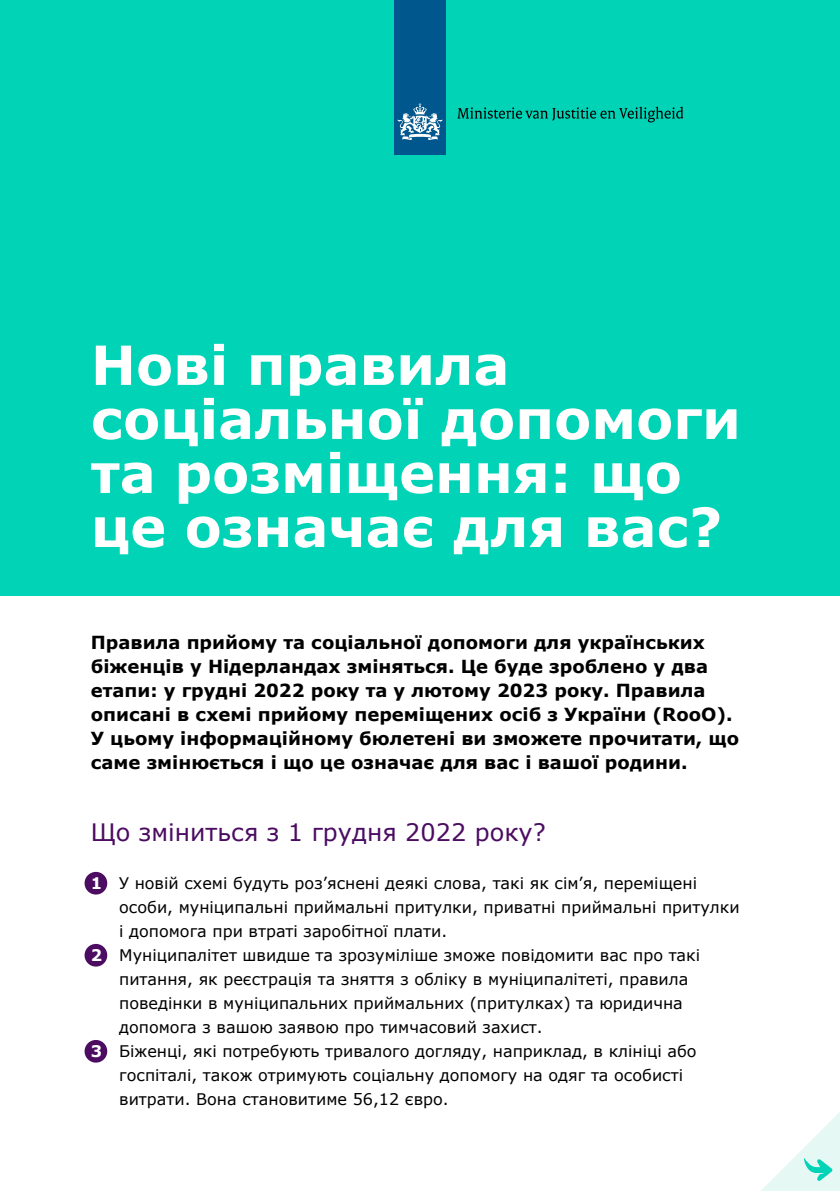
<style>
.page{position:relative;width:840px;height:1191px;background:#fff}
.page>*{position:absolute;margin:0;border:0;box-sizing:border-box;transform-origin:0 0}
.t1{font:700 54px/54px "Verdana";color:#fff}
.t2{font:24px "Verdana";color:#4b0c61}
.t3{font:700 18px/24px "Verdana";color:#000}
.t4{font:16px "Verdana";color:#000}
.s1{font-weight:700;color:#fff}
</style>
<div class="page">
<div style="left:84px;top:1040px;width:23px;height:22px;background:#4b0c61;border-radius:50%"></div>
<div style="left:84px;top:872px;width:23px;height:22px;background:#4b0c61;border-radius:50%"></div>
<div style="left:84px;top:944px;width:23px;height:22px;background:#4b0c61;border-radius:50%"></div>
<div style="left:0;top:0;width:839px;height:595px;background:#00d3b6"></div>
<div style="left:394px;top:0;width:51px;height:155px;background:#00578d"></div>
<svg style="left:397px;top:103px;width:45px;height:37px"></svg>
<svg style="left:457px;top:107px;width:225px;height:15px"></svg>
<svg style="left:761px;top:1113px;width:78px;height:78px"></svg>
<h1 class="t1" style="left:91px;top:339px;width:651px">Нові правила соціальної допомоги та розміщення: що це означає для вас?</h1>
<p class="t3" style="left:91px;top:630px;width:649px">Правила прийому та соціальної допомоги для українських біженців у Нідерландах зміняться. Це буде зроблено у два етапи: у грудні 2022 року та у лютому 2023 року. Правила описані в схемі прийому переміщених осіб з України (RooO).<br>У цьому інформаційному бюлетені ви зможете прочитати, що саме змінюється і що це означає для вас і вашої родини.</p>
<h2 class="t2" style="left:91px;top:817px;width:456px">Що зміниться з 1 грудня 2022 року?</h2>
<p class="t4" style="left:91px;top:873px;width:607px"><span class="s1">1</span> У новій схемі будуть роз’яснені деякі слова, такі як сім’я, переміщені</p>
<p class="t4" style="left:119px;top:897px;width:621px">особи, муніципальні приймальні притулки, приватні приймальні притулки</p>
<p class="t4" style="left:119px;top:921px;width:329px">і допомога при втраті заробітної плати.</p>
<p class="t4" style="left:91px;top:945px;width:610px"><span class="s1">2</span> Муніципалітет швидше та зрозуміліше зможе повідомити вас про такі</p>
<p class="t4" style="left:119px;top:969px;width:570px">питання, як реєстрація та зняття з обліку в муніципалітеті, правила</p>
<p class="t4" style="left:119px;top:993px;width:565px">поведінки в муніципальних приймальних (притулках) та юридична</p>
<p class="t4" style="left:119px;top:1017px;width:425px">допомога з вашою заявою про тимчасовий захист.</p>
<p class="t4" style="left:91px;top:1041px;width:607px"><span class="s1">3</span> Біженці, які потребують тривалого догляду, наприклад, в клініці або</p>
<p class="t4" style="left:119px;top:1065px;width:565px">госпіталі, також отримують соціальну допомогу на одяг та особисті</p>
<p class="t4" style="left:119px;top:1089px;width:331px">витрати. Вона становитиме 56,12 євро.</p>
</div>
